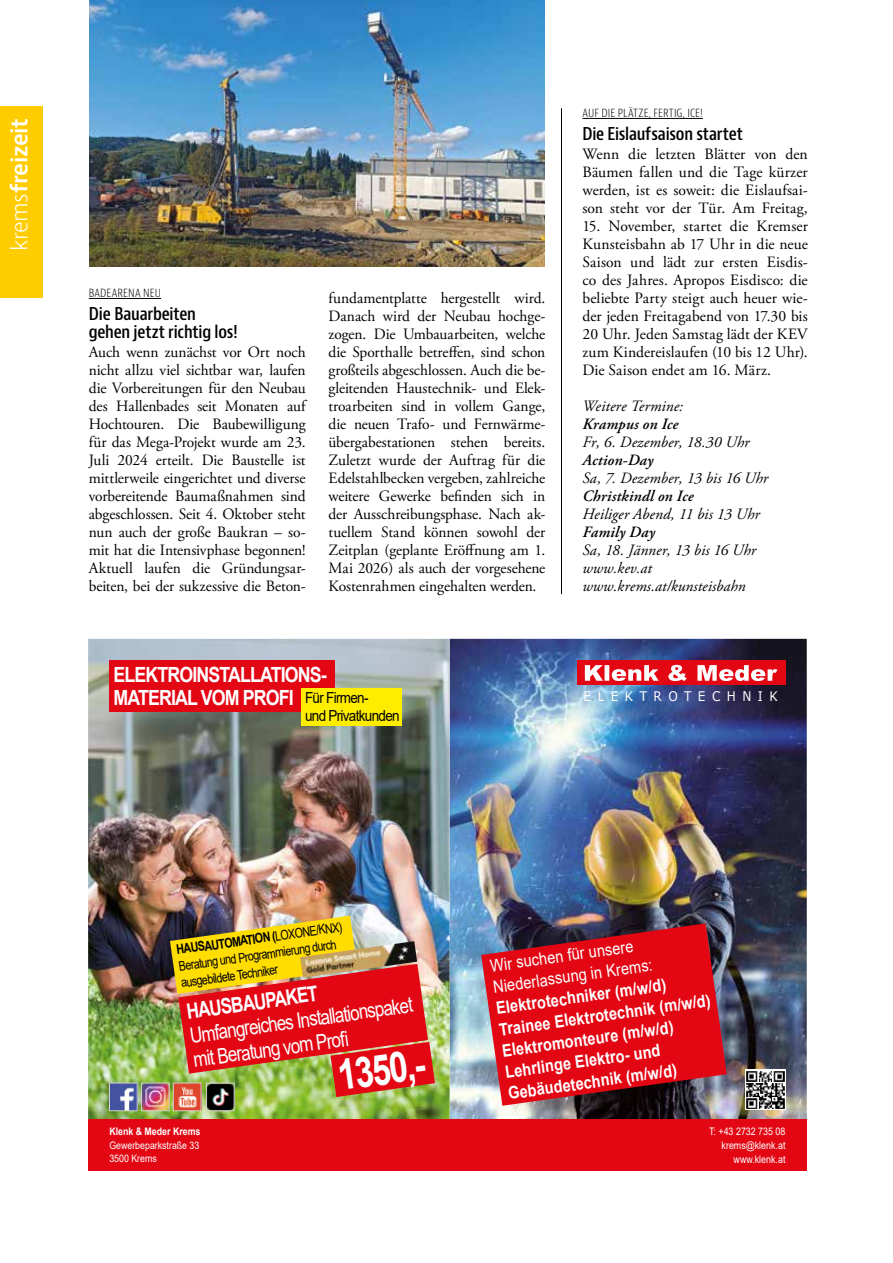
<style>
.page{position:relative;width:893px;height:1263px;background:#fff}
.page>*{position:absolute;margin:0;border:0;box-sizing:border-box;transform-origin:0 0}
.t1{font:700 42.45px "Arial";color:#fff;scale:.8 1}
.t2{font:600 22.5px "Bernino Sans";letter-spacing:-.02em;color:#fff}
.t3{font:21.3px/24.3px "Arial";color:#fff;scale:.8 1}
.t4{font:700 21.3px "Arial";color:#fff;scale:.8 1}
.t5{font:700 21px/23.1px "Arial";letter-spacing:-.05em;color:#fff;scale:.85 1}
.t6{font:600 condensed 17.25px/18px "Bernino Sans";letter-spacing:-.01em;color:#000}
.t7{font:700 17.1px/21.5px "Arial";color:#fff;scale:.85 1}
.t8{font:17.1px/21.5px "Arial";color:#fff;scale:.85 1}
.t9{font:15.75px/18px "Adobe Garamond Pro";color:#000;text-align:justify}
.t10{font:italic 15.75px/18px "Adobe Garamond Pro";letter-spacing:.005em;color:#000}
.t11{font:italic 600 15.75px "Adobe Garamond Pro";letter-spacing:.01em;color:#000}
.t12{font:15.3px "Arial";letter-spacing:-.05em;color:#000;scale:.88 1}
.t13{font:13.35px/16.6px "Arial";color:#000;scale:.8 1}
.t14{font:13.2px "Verdana";letter-spacing:.54em;color:#fff;scale:.91 1}
.t15{font:300 condensed 12px "Bernino Sans";letter-spacing:.005em;color:#000}
.t16{font:10.5px/13.6px "Arial";color:#fff;text-align:right;scale:.85 1}
.t17{font:10.35px/13.5px "Arial";color:#fff;scale:.85 1}
.t18{font:700 10.35px "Arial";color:#fff;scale:.85 1}
.s1{font-weight:300}
.s2{font-weight:400;font-size:15.3px;color:#000}
.s3{font-weight:700}
</style>
<div class="page">
<img style="left:89px;top:0;width:455px;height:267px">
<div style="left:0;top:106px;width:43px;height:192px;background:#fc0"></div>
<hr style="left:561px;top:108px;width:1px;height:486px;background:#000">
<hr style="left:582px;top:118px;width:121px;height:1px;background:#000">
<img style="left:450px;top:639px;width:357px;height:480px">
<div style="left:577px;top:660px;width:208px;height:25px;background:#e30613"></div>
<svg style="left:585px;top:665px;width:192px;height:16px"></svg>
<svg style="left:481px;top:923px;width:246px;height:183px;background:#c11927"></svg>
<img style="left:88px;top:639px;width:362px;height:480px">
<div style="left:88px;top:1119px;width:719px;height:51px;background:#e30613"></div>
<img style="left:745px;top:1069px;width:40px;height:41px">
<img style="left:170px;top:916px;width:265px;height:181px">
<img style="left:300px;top:941px;width:117px;height:37px">
<div style="left:109px;top:660px;width:226px;height:51px;background:#e30613"></div>
<div style="left:301px;top:688px;width:101px;height:38px;background:#ffed00"></div>
<img style="left:175px;top:1085px;width:24px;height:24px">
<div style="left:173px;top:1083px;width:28px;height:28px;border:1px solid #d0d0d0"></div>
<img style="left:111px;top:1085px;width:24px;height:24px">
<div style="left:109px;top:1083px;width:28px;height:28px;border:1px solid #d0d0d0"></div>
<img style="left:143px;top:1085px;width:24px;height:24px">
<div style="left:141px;top:1083px;width:28px;height:28px;border:1px solid #d0d0d0"></div>
<img style="left:208px;top:1085px;width:24px;height:24px">
<div style="left:206px;top:1083px;width:28px;height:28px;border:1px solid #d0d0d0"></div>
<hr style="left:89px;top:298px;width:72px;height:1px;background:#000">
<h2 class="t2" style="left:5px;top:251px;width:135px;rotate:-90deg"><span class="s1">krems</span>freizeit</h2>
<p class="t15" style="left:89px;top:286px;width:74px">BADEARENA NEU</p>
<p class="t6" style="left:89px;top:305px;width:150px">Die Bauarbeiten gehen jetzt richtig los!</p>
<p class="t9" style="left:89px;top:344px;width:218px">Auch wenn zunächst vor Ort noch nicht allzu viel sichtbar war, laufen die Vorbereitungen für den Neubau des Hallenbades seit Monaten auf Hochtouren. Die Baubewilligung für das Mega-Projekt wurde am 23.<br>Juli 2024 erteilt. Die Baustelle ist mittlerweile eingerichtet und diverse vorbereitende Baumaßnahmen sind abgeschlossen. Seit 4. Oktober steht nun auch der große Baukran – so&shy;mit hat die Intensivphase begonnen!<br>Aktuell laufen die Gründungsar&shy;beiten, bei der sukzessive die Beton-</p>
<p class="t9" style="left:328px;top:290px;width:218px">fundamentplatte hergestellt wird.<br>Danach wird der Neubau hochge&shy;zogen. Die Umbauarbeiten, welche die Sporthalle betreffen, sind schon großteils abgeschlossen. Auch die be&shy;gleitenden Haustechnik- und Elek&shy;troarbeiten sind in vollem Gange, die neuen Trafo- und Fernwärme&shy;übergabestationen stehen bereits.<br>Zuletzt wurde der Auftrag für die Edelstahlbecken vergeben, zahlreiche weitere Gewerke befinden sich in der Ausschreibungsphase. Nach ak&shy;tuellem Stand können sowohl der Zeitplan (geplante Eröffnung am 1.<br>Mai 2026) als auch der vorgesehene Kostenrahmen eingehalten werden.</p>
<h3 class="t5" style="left:114px;top:663px;width:301px">ELEKTROINSTALLATIONS-<br>MATERIAL VOM PROFI <span class="s2">Für Firmen-</span></h3>
<p class="t12" style="left:305px;top:705px;width:109px">und Privatkunden</p>
<p class="t15" style="left:582px;top:106px;width:122px">AUF DIE PLÄTZE, FERTIG, ICE!</p>
<p class="t6" style="left:582px;top:125px;width:162px">Die Eislaufsaison startet</p>
<p class="t9" style="left:582px;top:146px;width:227px">Wenn die letzten Blätter von den Bäumen fallen und die Tage kürzer werden, ist es soweit: die Eislaufsai&shy;son steht vor der Tür. Am Freitag,</p>
<p class="t9" style="left:582px;top:218px;width:227px">15. November, startet die Kremser Kunsteisbahn ab 17 Uhr in die neue Saison und lädt zur ersten Eisdis&shy;co des Jahres. Apropos Eisdisco: die beliebte Party steigt auch heuer wie&shy;der jeden Freitagabend von 17.30 bis 20 Uhr. Jeden Samstag lädt der KEV zum Kindereislaufen (10 bis 12 Uhr).<br>Die Saison endet am 16. März.</p>
<p class="t10" style="left:582px;top:398px;width:102px">Weitere Termine:</p>
<p class="t11" style="left:582px;top:415px;width:97px">Krampus on Ice</p>
<p class="t10" style="left:582px;top:434px;width:169px">Fr, 6. Dezember, 18.30 Uhr</p>
<p class="t11" style="left:582px;top:451px;width:72px">Action-Day</p>
<p class="t10" style="left:582px;top:470px;width:187px">Sa, 7. Dezember, 13 bis 16 Uhr</p>
<p class="t11" style="left:582px;top:487px;width:113px">Christkindl on Ice</p>
<p class="t10" style="left:582px;top:506px;width:179px">Heiliger Abend, 11 bis 13 Uhr</p>
<p class="t11" style="left:582px;top:523px;width:74px">Family Day</p>
<p class="t10" style="left:582px;top:542px;width:175px">Sa, 18. Jänner, 13 bis 16 Uhr www.kev.at www.krems.at/kunsteisbahn</p>
<p class="t14" style="left:584px;top:687px;width:215px">ELEKTROTECHNIK</p>
<p class="t13" style="left:175px;top:941px;width:211px;rotate:-8deg"><span class="s3">HAUSAUTOMATION (</span>LOXONE/KNX)<br>Beratung und Programmierung durch ausgebildete Techniker</p>
<h3 class="t4" style="left:185px;top:997px;width:167px;rotate:-8deg">HAUSBAUPAKET</h3>
<h3 class="t3" style="left:188px;top:1023px;width:282px;rotate:-8deg">Umfangreiches Installationspaket mit Beratung vom Profi</h3>
<h1 class="t1" style="left:334px;top:1046px;width:111px;rotate:-8deg">1350,-</h1>
<p class="t18" style="left:109px;top:1124px;width:109px">Klenk &amp; Meder Krems</p>
<p class="t17" style="left:109px;top:1138px;width:107px">Gewerbeparkstraße 33<br>3500 Krems</p>
<p class="t8" style="left:489px;top:955px;width:191px;rotate:-8deg">Wir suchen für unsere<br>Niederlassung in Krems:</p>
<p class="t7" style="left:495px;top:998px;width:252px;rotate:-8deg">Elektrotechniker (m/w/d)<br>Trainee Elektrotechnik (m/w/d)<br>Elektromonteure (m/w/d)<br>Lehrlinge Elektro- und<br>Gebäudetechnik (m/w/d)</p>
<p class="t16" style="left:709px;top:1125px;width:91px">T: +43 2732 735 08 krems@klenk.at www.klenk.at</p>
</div>
